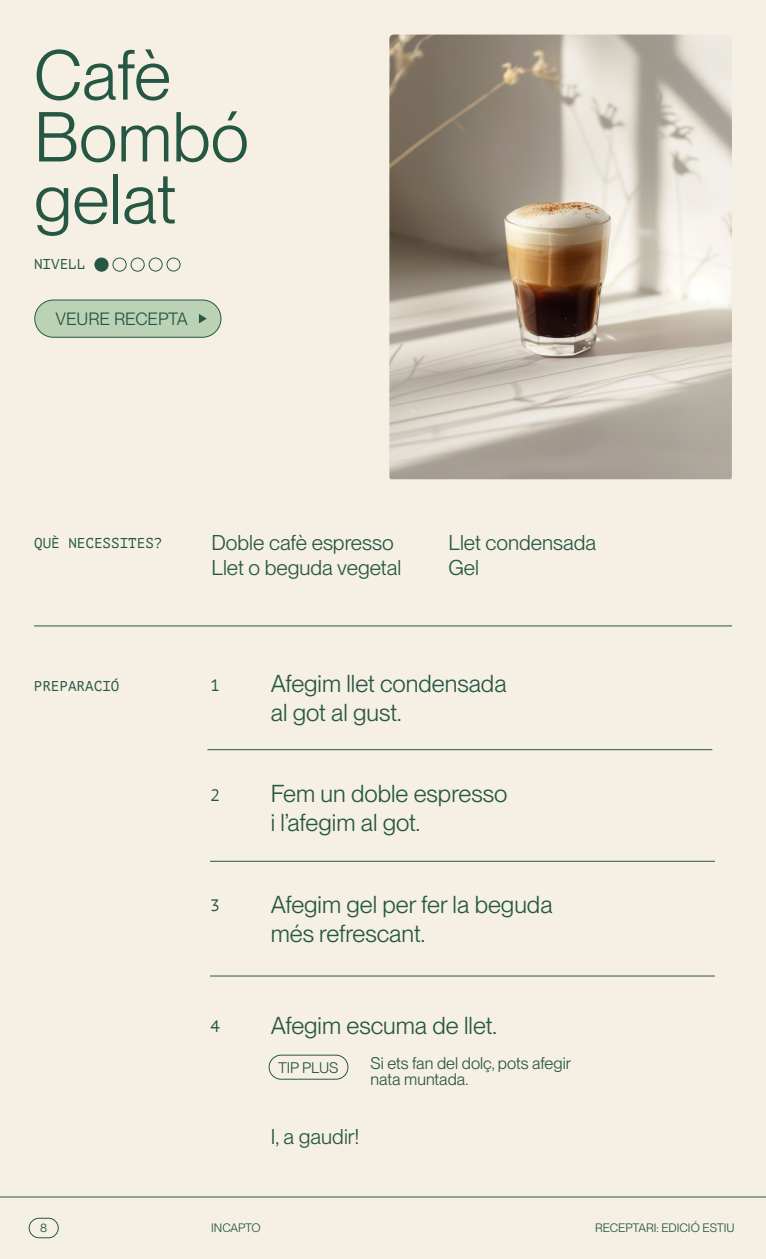
<style>
.page{position:relative;width:766px;height:1259px;background:#fff}
.page>*{position:absolute;margin:0;border:0;box-sizing:border-box;transform-origin:0 0}
.t1{font:69px/61.8px "PP Neue Montreal";color:#265744}
.t2{font:24px/28.8px "PP Neue Montreal";color:#265744}
.t3{font:21px/25.8px "PP Neue Montreal";color:#265744}
.t4{font:17.4px "PP Neue Montreal";color:#265744}
.t5{font:16.5px/16.8px "PP Neue Montreal";color:#265744}
.t6{font:16.5px "PT Mono";color:#265744}
.t7{font:15px "PP Neue Montreal";color:#265744}
.t8{font:14.25px "PT Mono";color:#265744}
.t9{font:12px "PP Neue Montreal";color:#265744}
</style>
<div class="page">
<div style="left:0;top:0;width:765px;height:1259px;background:#f6f0e4"></div>
<div style="left:29px;top:1217px;width:30px;height:21px;border:1px solid #265744;border-radius:10px"></div>
<hr style="left:0;top:1196px;width:765px;height:1px;background:#265744">
<img style="left:389px;top:35px;width:342px;height:444px">
<div style="left:95px;top:258px;width:13px;height:13px;background:#265744;border-radius:50%"></div>
<div style="left:95px;top:258px;width:13px;height:13px;border:1px solid #265744;border-radius:50%"></div>
<div style="left:112px;top:258px;width:14px;height:14px;border:1px solid #265744;border-radius:50%"></div>
<div style="left:130px;top:258px;width:15px;height:14px;border:1px solid #265744;border-radius:50%"></div>
<div style="left:149px;top:258px;width:13px;height:13px;border:1px solid #265744;border-radius:50%"></div>
<div style="left:166px;top:258px;width:14px;height:13px;border:1px solid #265744;border-radius:50%"></div>
<hr style="left:207px;top:749px;width:505px;height:1px;background:#265744">
<hr style="left:210px;top:861px;width:504px;height:1px;background:#265744">
<hr style="left:210px;top:975px;width:504px;height:1px;background:#265744">
<div style="left:269px;top:1054px;width:79px;height:25px;border:1px solid #265744;border-radius:12px"></div>
<hr style="left:34px;top:625px;width:697px;height:1px;background:#265744">
<div style="left:35px;top:300px;width:186px;height:37px;background:#bbd2b5;border-radius:19px"></div>
<div style="left:34px;top:300px;width:187px;height:38px;border:1px solid #265744;border-radius:19px"></div>
<svg style="left:199px;top:314px;width:8px;height:9px"></svg>
<h1 class="t1" style="left:34px;top:44px;width:216px">Cafè<br>Bombó gelat</h1>
<p class="t8" style="left:34px;top:256px;width:53px">NIVELL</p>
<p class="t4" style="left:55px;top:308px;width:134px">VEURE RECEPTA</p>
<p class="t8" style="left:34px;top:535px;width:130px">QUÈ NECESSITES?</p>
<p class="t3" style="left:211px;top:529px;width:191px">Doble cafè espresso<br>Llet o beguda vegetal</p>
<p class="t3" style="left:448px;top:529px;width:149px">Llet condensada<br>Gel</p>
<p class="t8" style="left:34px;top:678px;width:87px">PREPARACIÓ</p>
<p class="t6" style="left:210px;top:676px;width:11px">1</p>
<p class="t2" style="left:270px;top:669px;width:237px">Afegim llet condensada al got al gust.</p>
<p class="t6" style="left:210px;top:786px;width:11px">2</p>
<p class="t2" style="left:270px;top:779px;width:238px">Fem un doble espresso i l’afegim al got.</p>
<p class="t6" style="left:210px;top:896px;width:11px">3</p>
<p class="t2" style="left:270px;top:890px;width:283px">Afegim gel per fer la beguda més refrescant.</p>
<p class="t6" style="left:210px;top:1017px;width:11px">4</p>
<p class="t2" style="left:270px;top:1011px;width:227px">Afegim escuma de llet.</p>
<p class="t7" style="left:278px;top:1058px;width:62px">TIP PLUS</p>
<p class="t5" style="left:370px;top:1054px;width:202px">Si ets fan del dolç, pots afegir nata muntada.</p>
<p class="t3" style="left:271px;top:1123px;width:90px">I, a gaudir!</p>
<p class="t9" style="left:40px;top:1220px;width:9px">8</p>
<p class="t9" style="left:211px;top:1220px;width:51px">INCAPTO</p>
<p class="t9" style="left:595px;top:1220px;width:141px">RECEPTARI: EDICIÓ ESTIU</p>
</div>
